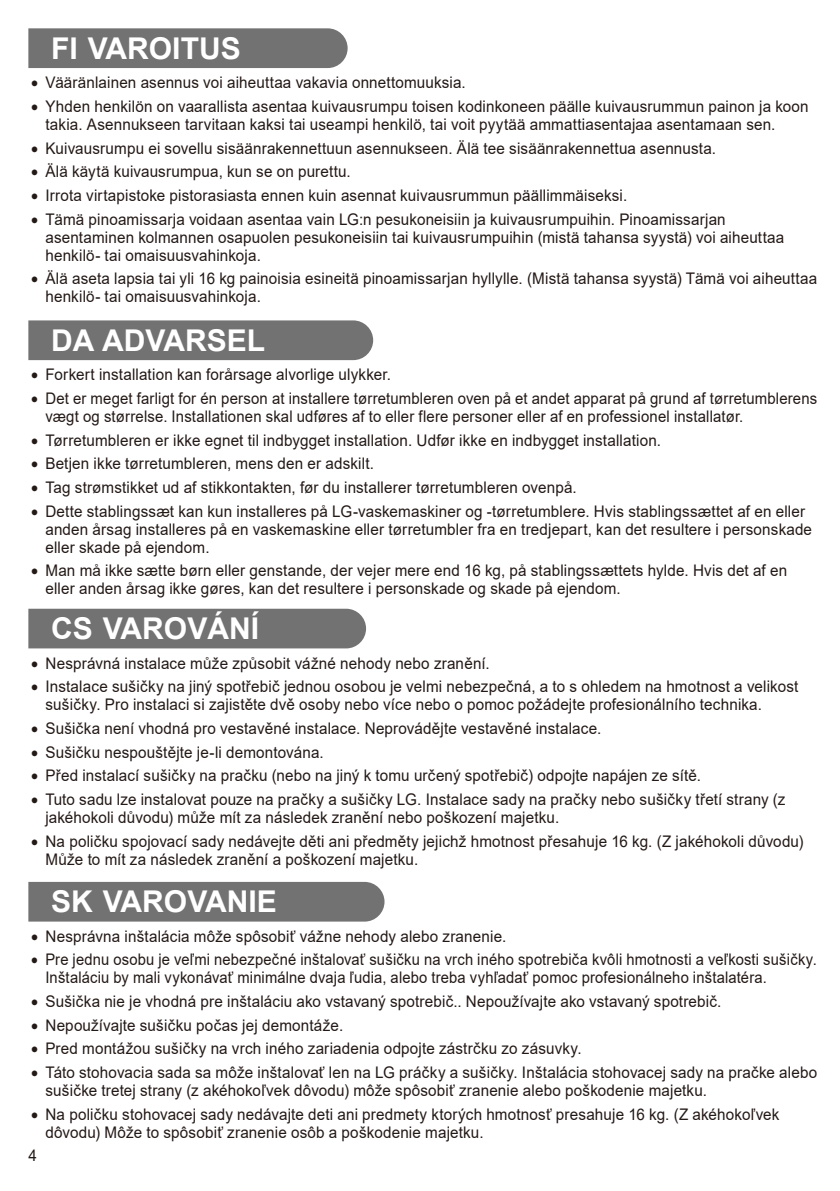
<style>
.page{position:relative;width:840px;height:1191px;background:#fff}
.page>*{position:absolute;margin:0;border:0;box-sizing:border-box;transform-origin:0 0}
._01_Chapter{font:700 30px "Arial";color:#fff}
.t1{font:16px/18px "Arial";letter-spacing:.01em;color:#231916;scale:.95 1}
.t2{font:16px/18px "Arial";letter-spacing:.01em;color:#231916;scale:.93 1}
.t3{font:16px/18px "Arial";letter-spacing:.01em;color:#231916;scale:.92 1}
</style>
<div class="page">
<div style="left:28px;top:28px;width:319px;height:40px;background:#727272"></div>
<div style="left:28px;top:320px;width:345px;height:40px;background:#727272"></div>
<div style="left:28px;top:609px;width:338px;height:39px;background:#727272"></div>
<div style="left:28px;top:882px;width:356px;height:39px;background:#727272"></div>
<p class="_01_Chapter" style="left:51px;top:27px;width:191px">FI VAROITUS</p>
<p class="t1" style="left:31px;top:73px;width:459px">• Vääränlainen asennus voi aiheuttaa vakavia onnettomuuksia.</p>
<p class="t1" style="left:45px;top:97px;width:804px;text-indent:-14px">• Yhden henkilön on vaarallista asentaa kuivausrumpu toisen kodinkoneen päälle kuivausrummun painon ja koon takia. Asennukseen tarvitaan kaksi tai useampi henkilö, tai voit pyytää ammattiasentajaa asentamaan sen.</p>
<p class="t1" style="left:31px;top:139px;width:722px">• Kuivausrumpu ei sovellu sisäänrakennettuun asennukseen. Älä tee sisäänrakennettua asennusta.</p>
<p class="t1" style="left:31px;top:162px;width:338px">• Älä käytä kuivausrumpua, kun se on purettu.</p>
<p class="t1" style="left:31px;top:186px;width:628px">• Irrota virtapistoke pistorasiasta ennen kuin asennat kuivausrummun päällimmäiseksi.</p>
<p class="t1" style="left:45px;top:210px;width:778px;text-indent:-14px">• Tämä pinoamissarja voidaan asentaa vain LG:n pesukoneisiin ja kuivausrumpuihin. Pinoamissarjan asentaminen kolmannen osapuolen pesukoneisiin tai kuivausrumpuihin (mistä tahansa syystä) voi aiheuttaa henkilö- tai omaisuusvahinkoja.</p>
<p class="t1" style="left:45px;top:269px;width:813px;text-indent:-14px">• Älä aseta lapsia tai yli 16 kg painoisia esineitä pinoamissarjan hyllylle. (Mistä tahansa syystä) Tämä voi aiheuttaa henkilö- tai omaisuusvahinkoja.</p>
<p class="_01_Chapter" style="left:51px;top:319px;width:215px">DA ADVARSEL</p>
<p class="t1" style="left:31px;top:365px;width:380px">• Forkert installation kan forårsage alvorlige ulykker.</p>
<p class="t2" style="left:45px;top:389px;width:831px;text-indent:-14px">• Det er meget farligt for én person at installere tørretumbleren oven på et andet apparat på grund af tørretumblerens vægt og størrelse. Installationen skal udføres af to eller flere personer eller af en professionel installatør.</p>
<p class="t1" style="left:31px;top:431px;width:664px">• Tørretumbleren er ikke egnet til indbygget installation. Udfør ikke en indbygget installation.</p>
<p class="t1" style="left:31px;top:454px;width:362px">• Betjen ikke tørretumbleren, mens den er adskilt.</p>
<p class="t1" style="left:31px;top:478px;width:575px">• Tag strømstikket ud af stikkontakten, før du installerer tørretumbleren ovenpå.</p>
<p class="t1" style="left:45px;top:502px;width:808px;text-indent:-14px">• Dette stablingssæt kan kun installeres på LG-vaskemaskiner og -tørretumblere. Hvis stablingssættet af en eller anden årsag installeres på en vaskemaskine eller tørretumbler fra en tredjepart, kan det resultere i personskade eller skade på ejendom.</p>
<p class="t1" style="left:45px;top:561px;width:781px;text-indent:-14px">• Man må ikke sætte børn eller genstande, der vejer mere end 16 kg, på stablingssættets hylde. Hvis det af en eller anden årsag ikke gøres, kan det resultere i personskade og skade på ejendom.</p>
<p class="_01_Chapter" style="left:51px;top:607px;width:209px">CS VAROVÁNÍ</p>
<p class="t1" style="left:31px;top:654px;width:484px">• Nesprávná instalace může způsobit vážné nehody nebo zranění.</p>
<p class="t1" style="left:45px;top:677px;width:793px;text-indent:-14px">• Instalace sušičky na jiný spotřebič jednou osobou je velmi nebezpečná, a to s ohledem na hmotnost a velikost sušičky. Pro instalaci si zajistěte dvě osoby nebo více nebo o pomoc požádejte profesionálního technika.</p>
<p class="t1" style="left:31px;top:719px;width:601px">• Sušička není vhodná pro vestavěné instalace. Neprovádějte vestavěné instalace.</p>
<p class="t1" style="left:31px;top:743px;width:309px">• Sušičku nespouštějte je-li demontována.</p>
<p class="t1" style="left:31px;top:766px;width:706px">• Před instalací sušičky na pračku (nebo na jiný k tomu určený spotřebič) odpojte napájen ze sítě.</p>
<p class="t1" style="left:45px;top:790px;width:779px;text-indent:-14px">• Tuto sadu lze instalovat pouze na pračky a sušičky LG. Instalace sady na pračky nebo sušičky třetí strany (z jakéhokoli důvodu) může mít za následek zranění nebo poškození majetku.</p>
<p class="t1" style="left:45px;top:832px;width:799px;text-indent:-14px">• Na poličku spojovací sady nedávejte děti ani předměty jejichž hmotnost přesahuje 16 kg. (Z jakéhokoli důvodu)<br>Může to mít za následek zranění a poškození majetku.</p>
<p class="_01_Chapter" style="left:51px;top:880px;width:227px">SK VAROVANIE</p>
<p class="t1" style="left:31px;top:927px;width:501px">• Nesprávna inštalácia môže spôsobiť vážne nehody alebo zranenie.</p>
<p class="t3" style="left:45px;top:950px;width:839px;text-indent:-14px">• Pre jednu osobu je veľmi nebezpečné inštalovať sušičku na vrch iného spotrebiča kvôli hmotnosti a veľkosti sušičky.<br>Inštaláciu by mali vykonávať minimálne dvaja ľudia, alebo treba vyhľadať pomoc profesionálneho inštalatéra.</p>
<p class="t1" style="left:31px;top:992px;width:727px">• Sušička nie je vhodná pre inštaláciu ako vstavaný spotrebič.. Nepoužívajte ako vstavaný spotrebič.</p>
<p class="t1" style="left:31px;top:1016px;width:330px">• Nepoužívajte sušičku počas jej demontáže.</p>
<p class="t1" style="left:31px;top:1039px;width:580px">• Pred montážou sušičky na vrch iného zariadenia odpojte zástrčku zo zásuvky.</p>
<p class="t1" style="left:45px;top:1063px;width:813px;text-indent:-14px">• Táto stohovacia sada sa môže inštalovať len na LG práčky a sušičky. Inštalácia stohovacej sady na pračke alebo sušičke tretej strany (z akéhokoľvek dôvodu) môže spôsobiť zranenie alebo poškodenie majetku.</p>
<p class="t1" style="left:45px;top:1105px;width:773px;text-indent:-14px">• Na poličku stohovacej sady nedávajte deti ani predmety ktorých hmotnosť presahuje 16 kg. (Z akéhokoľvek dôvodu) Môže to spôsobiť zranenie osôb a poškodenie majetku.</p>
<p class="t1" style="left:28px;top:1146px;width:10px">4</p>
</div>
